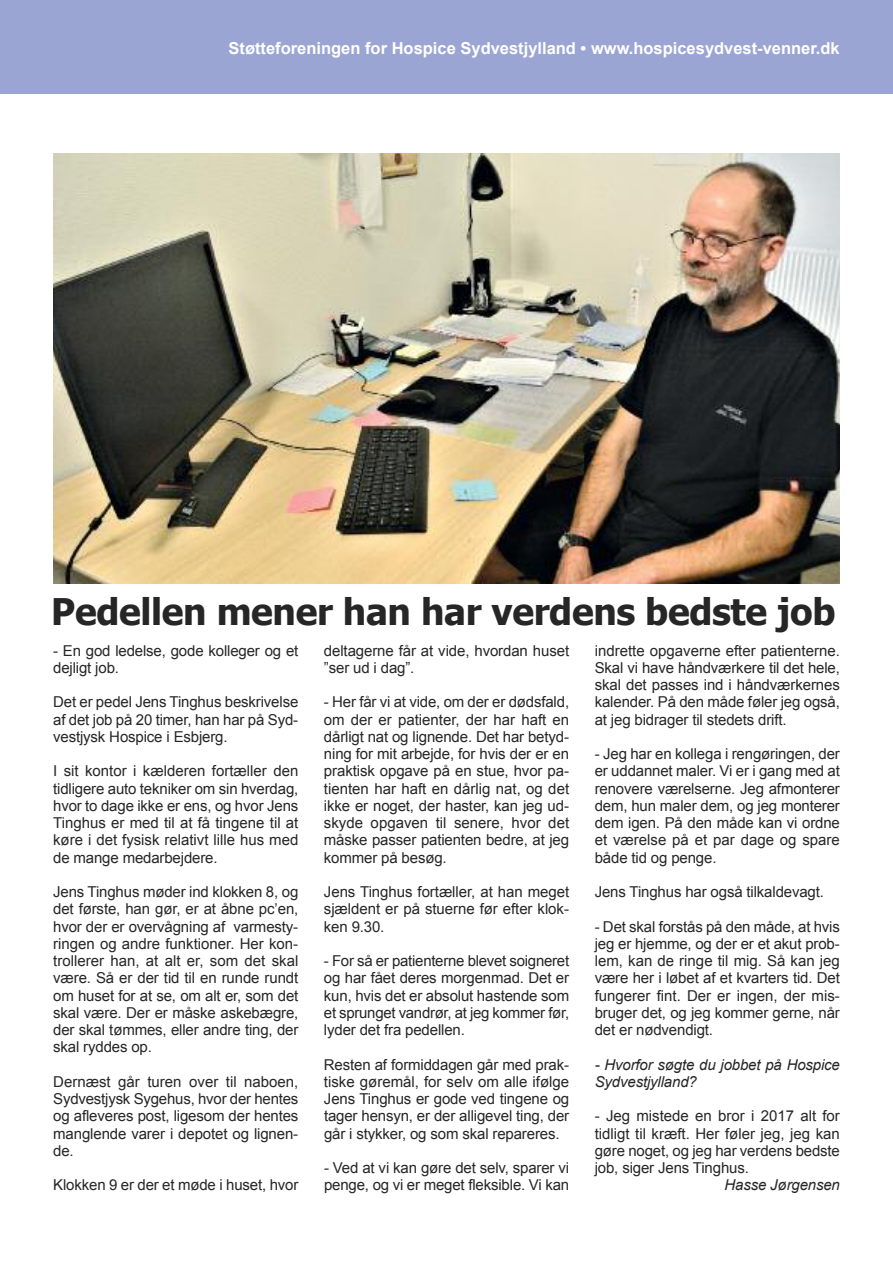
<style>
.page{position:relative;width:893px;height:1263px;background:#fff}
.page>*{position:absolute;margin:0;border:0;box-sizing:border-box;transform-origin:0 0}
.t1{font:700 36.6px "Tahoma";letter-spacing:-.01em;color:#272627}
.t2{font:700 16.5px "Arial";color:#fff}
.t3{font:15px/17.2px "Arial";letter-spacing:-.01em;color:#272627;text-align:justify}
.t4{font:italic 15px/17.2px "Arial";letter-spacing:-.01em;color:#272627}
</style>
<div class="page">
<div style="left:0;top:0;width:893px;height:94px;background:#9ba5d3"></div>
<img style="left:53px;top:153px;width:787px;height:430px">
<p class="t2" style="left:229px;top:39px;width:613px">Støtteforeningen for Hospice Sydvestjylland • www.hospicesydvest-venner.dk</p>
<h1 class="t1" style="left:51px;top:588px;width:786px">Pedellen mener han har verdens bedste job</h1>
<p class="t3" style="left:53px;top:642px;width:247px">- En god ledelse, gode kolleger og et dejligt job.</p>
<p class="t3" style="left:53px;top:693px;width:247px">Det er pedel Jens Tinghus beskrivelse af det job på 20 timer, han har på Syd&shy;vestjysk Hospice i Esbjerg.</p>
<p class="t3" style="left:53px;top:762px;width:247px">I sit kontor i kælderen fortæller den tidligere auto tekniker om sin hverdag, hvor to dage ikke er ens, og hvor Jens Tinghus er med til at få tingene til at køre i det fysisk relativt lille hus med de mange medarbejdere.</p>
<p class="t3" style="left:53px;top:883px;width:247px">Jens Tinghus møder ind klokken 8, og det første, han gør, er at åbne pc’en, hvor der er overvågning af varmesty&shy;ringen og andre funktioner. Her kon&shy;trollerer han, at alt er, som det skal være. Så er der tid til en runde rundt om huset for at se, om alt er, som det skal være. Der er måske askebægre, der skal tømmes, eller andre ting, der skal ryddes op.</p>
<p class="t3" style="left:53px;top:1073px;width:247px">Dernæst går turen over til naboen, Sydvestjysk Sygehus, hvor der hentes og afleveres post, ligesom der hentes manglende varer i depotet og lignen&shy;de.</p>
<p class="t3" style="left:53px;top:1176px;width:247px">Klokken 9 er der et møde i huset, hvor</p>
<p class="t3" style="left:324px;top:642px;width:247px">deltagerne får at vide, hvordan huset ”ser ud i dag”.</p>
<p class="t3" style="left:324px;top:693px;width:247px">- Her får vi at vide, om der er dødsfald, om der er patienter, der har haft en dårligt nat og lignende. Det har betyd&shy;ning for mit arbejde, for hvis der er en praktisk opgave på en stue, hvor pa&shy;tienten har haft en dårlig nat, og det ikke er noget, der haster, kan jeg ud&shy;skyde opgaven til senere, hvor det måske passer patienten bedre, at jeg kommer på besøg.</p>
<p class="t3" style="left:324px;top:883px;width:247px">Jens Tinghus fortæller, at han meget sjældent er på stuerne før efter klok&shy;ken 9.30.</p>
<p class="t3" style="left:324px;top:952px;width:247px">- For så er patienterne blevet soigneret og har fået deres morgenmad. Det er kun, hvis det er absolut hastende som et sprunget vandrør, at jeg kommer før, lyder det fra pedellen.</p>
<p class="t3" style="left:324px;top:1056px;width:247px">Resten af formiddagen går med prak&shy;tiske gøremål, for selv om alle ifølge Jens Tinghus er gode ved tingene og tager hensyn, er der alligevel ting, der går i stykker, og som skal repareres.</p>
<p class="t3" style="left:324px;top:1159px;width:247px">- Ved at vi kan gøre det selv, sparer vi penge, og vi er meget fleksible. Vi kan</p>
<p class="t3" style="left:595px;top:642px;width:247px">indrette opgaverne efter patienterne.<br>Skal vi have håndværkere til det hele, skal det passes ind i håndværkernes kalender. På den måde føler jeg også, at jeg bidrager til stedets drift.</p>
<p class="t3" style="left:595px;top:745px;width:247px">- Jeg har en kollega i rengøringen, der er uddannet maler. Vi er i gang med at renovere værelserne. Jeg afmonterer dem, hun maler dem, og jeg monterer dem igen. På den måde kan vi ordne et værelse på et par dage og spare både tid og penge.</p>
<p class="t3" style="left:595px;top:883px;width:231px">Jens Tinghus har også tilkaldevagt.</p>
<p class="t3" style="left:595px;top:918px;width:247px">- Det skal forstås på den måde, at hvis jeg er hjemme, og der er et akut prob&shy;lem, kan de ringe til mig. Så kan jeg være her i løbet af et kvarters tid. Det fungerer fint. Der er ingen, der mis&shy;bruger det, og jeg kommer gerne, når det er nødvendigt.</p>
<p class="t4" style="left:595px;top:1056px;width:247px">- Hvorfor søgte du jobbet på Hospice<br>Sydvestjylland?</p>
<p class="t3" style="left:595px;top:1107px;width:247px">- Jeg mistede en bror i 2017 alt for tidligt til kræft. Her føler jeg, jeg kan gøre noget, og jeg har verdens bedste job, siger Jens Tinghus.</p>
<p class="t4" style="left:724px;top:1176px;width:117px">Hasse Jørgensen</p>
</div>
